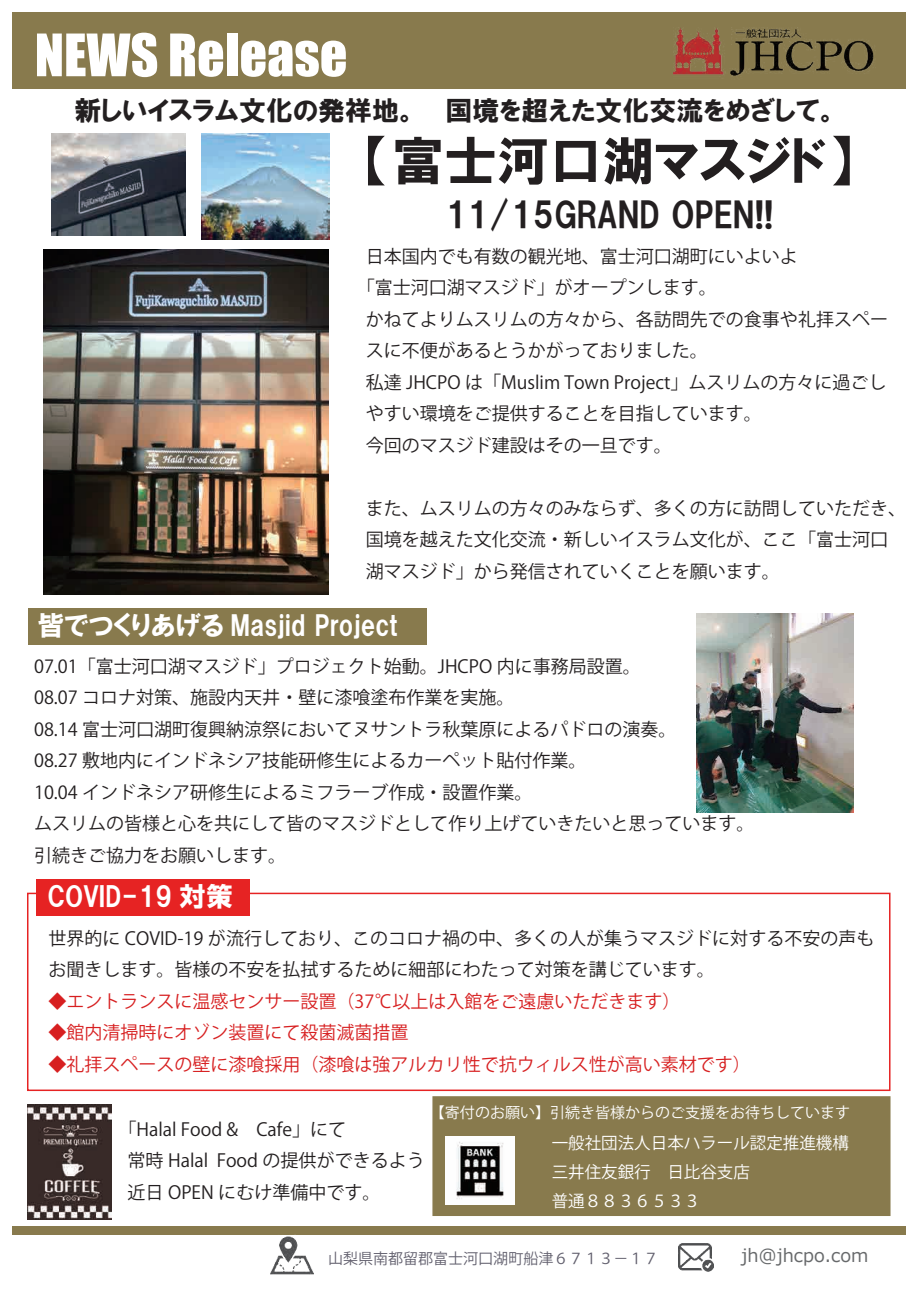
<style>
.page{position:relative;width:919px;height:1289px;background:#fff}
.page>*{position:absolute;margin:0;border:0;box-sizing:border-box;transform-origin:0 0}
.t1{font:54px "Impact";color:#fff}
.t2{font:52.5px "HGP Soei Kakugothic UB";color:#231f20}
.t3{font:34.5px "HGP Soei Kakugothic UB";color:#231f20}
.t4{font:27px "HGP Soei Kakugothic UB";color:#fff}
.t5{font:27px "HGP Soei Kakugothic UB";color:#231f20}
.t6{font:18px/31.5px "Koz Go Pr 6 N";color:#231f20}
.t7{font:18px/31.5px "Koz Go Pr 6 N";color:#d71f20}
.t8{font:18px "Meiryo UI";color:#67696b}
.t9{font:16.5px/28.8px "Koz Go Pr 6 N";color:#fff}
.t10{font:15px "Koz Go Pr 6 N";color:#fff}
.t11{font:15px "Koz Go Pr 6 N";color:#63616f}
</style>
<div class="page">
<div style="left:27px;top:892px;width:863px;height:199px;border:2px solid #e62323"></div>
<div style="left:13px;top:13px;width:893px;height:76px;background:#887a4d"></div>
<img style="left:43px;top:250px;width:285px;height:344px">
<img style="left:201px;top:134px;width:129px;height:105px">
<img style="left:51px;top:134px;width:135px;height:102px">
<div style="left:28px;top:608px;width:398px;height:37px;background:#887a4d"></div>
<img style="left:696px;top:613px;width:157px;height:199px">
<div style="left:37px;top:878px;width:213px;height:37px;background:#e62323"></div>
<div style="left:13px;top:1226px;width:893px;height:9px;background:#887a4d"></div>
<img style="left:28px;top:1104px;width:84px;height:115px">
<img style="left:674px;top:28px;width:200px;height:48px">
<img style="left:678px;top:1243px;width:35px;height:29px">
<img style="left:271px;top:1234px;width:42px;height:41px">
<div style="left:432px;top:1096px;width:458px;height:119px;background:#887a4d;border:2px solid #887a4d"></div>
<img style="left:445px;top:1136px;width:69px;height:68px">
<h1 class="t1" style="left:35px;top:13px;width:314px">NEWS Release</h1>
<h3 class="t5" style="left:74px;top:97px;width:764px">新しいイスラム文化の発祥地。 国境を超えた文化交流をめざして。</h3>
<h2 class="t2" style="left:366px;top:134px;width:487px">【富士河口湖マスジド】</h2>
<h3 class="t3" style="left:445px;top:197px;width:329px">11/15GRAND OPEN!!</h3>
<p class="t6" style="left:366px;top:241px;width:433px">日本国内でも有数の観光地、富士河口湖町にいよいよ</p>
<p class="t6" style="left:357px;top:272px;width:361px">「富士河口湖マスジド」がオープンします。</p>
<p class="t6" style="left:366px;top:304px;width:523px">かねてよりムスリムの方々から、各訪問先での食事や礼拝スペー</p>
<p class="t6" style="left:366px;top:335px;width:343px">スに不便があるとうかがっておりました。</p>
<p class="t6" style="left:366px;top:367px;width:522px">私達 JHCPO は「Muslim Town Project」ムスリムの方々に過ごし</p>
<p class="t6" style="left:366px;top:398px;width:397px">やすい環境をご提供することを目指しています。</p>
<p class="t6" style="left:366px;top:430px;width:307px">今回のマスジド建設はその一旦です。</p>
<p class="t6" style="left:366px;top:493px;width:541px">また、ムスリムの方々のみならず、多くの方に訪問していただき、国境を越えた文化交流・新しいイスラム文化が、ここ「富士河口湖マスジド」から発信されていくことを願います。</p>
<h3 class="t4" style="left:37px;top:611px;width:362px">皆でつくりあげる Masjid Project</h3>
<p class="t6" style="left:34px;top:650px;width:722px">07.01「富士河口湖マスジド」プロジェクト始動。JHCPO 内に事務局設置。<br>08.07 コロナ対策、施設内天井・壁に漆喰塗布作業を実施。<br>08.14 富士河口湖町復興納涼祭においてヌサントラ秋葉原によるパドロの演奏。<br>08.27 敷地内にインドネシア技能研修生によるカーペット貼付作業。<br>10.04 インドネシア研修生によるミフラーブ作成・設置作業。<br>ムスリムの皆様と心を共にして皆のマスジドとして作り上げていきたいと思っています。引続きご協力をお願いします。</p>
<h3 class="t4" style="left:47px;top:882px;width:187px">COVID-19 対策</h3>
<p class="t6" style="left:30px;top:922px;width:845px">　世界的に COVID-19 が流行しており、このコロナ禍の中、多くの人が集うマスジドに対する不安の声も　お聞きします。皆様の不安を払拭するために細部にわたって対策を講じています。</p>
<p class="t7" style="left:30px;top:985px;width:722px;text-indent:18px">◆エントランスに温感センサー設置（37℃以上は入館をご遠慮いただきます）<br>　◆館内清掃時にオゾン装置にて殺菌滅菌措置<br>　◆礼拝スペースの壁に漆喰採用（漆喰は強アルカリ性で抗ウィルス性が高い素材です）</p>
<p class="t6" style="left:128px;top:1113px;width:298px;text-indent:-9px">「Halal Food &amp;　Cafe」にて<br>常時 Halal Food の提供ができるよう近日 OPEN にむけ準備中です。</p>
<p class="t10" style="left:430px;top:1104px;width:421px">【寄付のお願い】引続き皆様からのご支援をお待ちしています</p>
<p class="t9" style="left:551px;top:1129px;width:298px">一般社団法人日本ハラール認定推進機構三井住友銀行　日比谷支店<br>普通８８３６５３３</p>
<p class="t11" style="left:328px;top:1250px;width:331px">山梨県南都留郡富士河口湖町船津６７１３－１７</p>
<p class="t8" style="left:741px;top:1243px;width:128px">jh@jhcpo.com</p>
</div>
